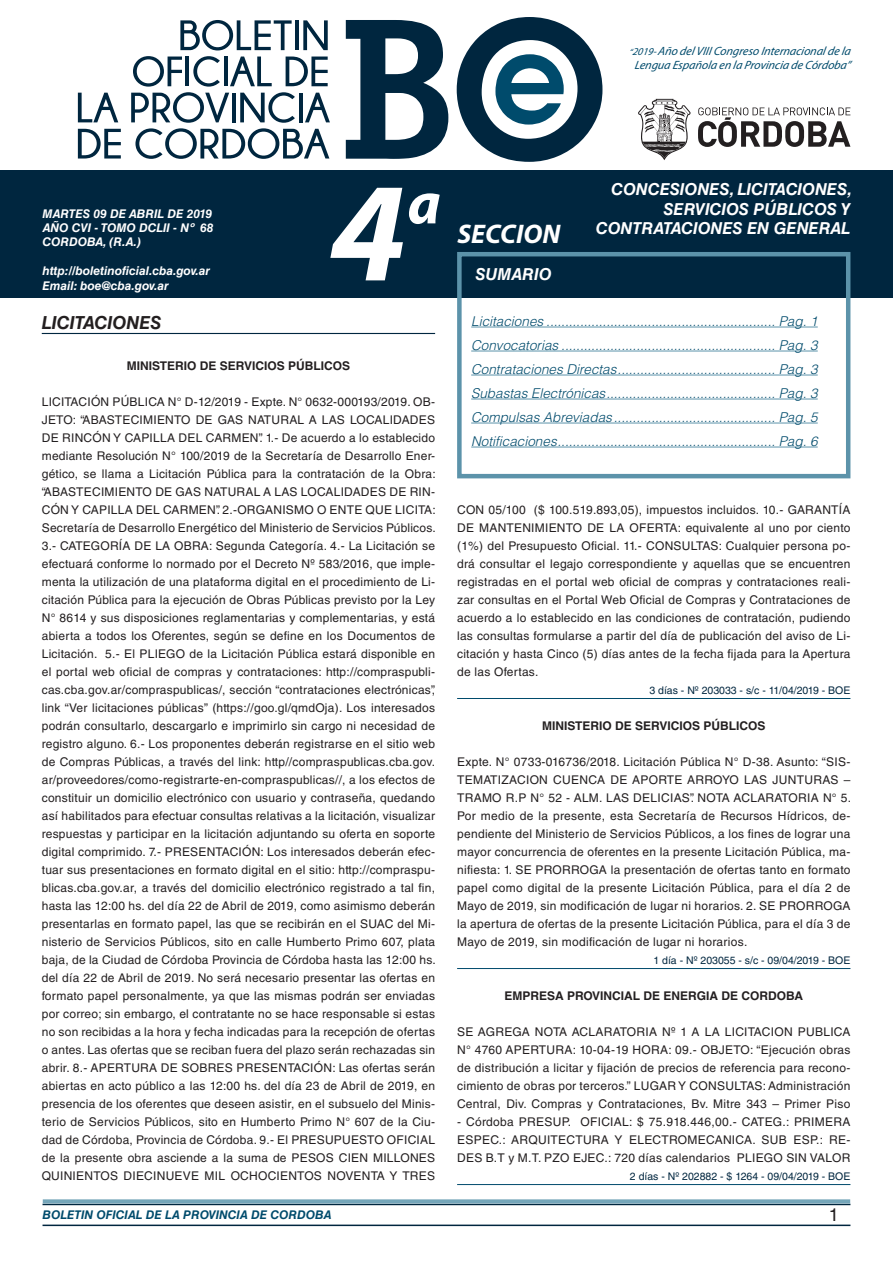
<style>
.page{position:relative;width:893px;height:1263px;background:#fff}
.page>*{position:absolute;margin:0;border:0;box-sizing:border-box;transform-origin:0 0}
.t1{font:italic 700 142.5px "Myriad Pro";color:#fff}
.t2{font:italic 700 60px "Myriad Pro";color:#fff}
.t3{font:italic 700 27px "Myriad Pro";color:#fff}
.t4{font:italic 700 18px "Helvetica LT Std";color:#231f20}
.t5{font:18px "Helvetica LT Std";color:#231f20}
.t6{font:italic 700 16.5px/19.8px "Helvetica LT Std";color:#fff;text-align:right}
.t7{font:italic 300 13.5px/24px "Helvetica LT Std";color:#004b6c;text-align:justify}
.t8{font:12px/18px "Helvetica LT Std";letter-spacing:.025em;color:#231f20;text-align:justify}
.t9{font:italic 700 12px/14.4px "Helvetica LT Std";color:#fff;text-align:justify}
.t10{font:700 12px "Helvetica LT Std";color:#231f20}
.t11{font:italic 12px/14.4px "Myriad Pro";color:#004b6c;text-align:center}
.t12{font:italic 700 12px "Helvetica LT Std";color:#004b6c}
.t13{font:10.5px "Helvetica LT Std";color:#00263f}
.s1{font-size:9px}
.s2{font-size:10.5px}
</style>
<div class="page">
<div style="left:0;top:170px;width:893px;height:128px;background:#00263f"></div>
<svg style="left:638px;top:99px;width:53px;height:61px"></svg>
<svg style="left:698px;top:107px;width:152px;height:40px"></svg>
<svg style="left:346px;top:20px;width:102px;height:139px"></svg>
<svg style="left:457px;top:17px;width:145px;height:145px"></svg>
<svg style="left:180px;top:20px;width:112px;height:30px"></svg>
<hr style="left:295px;top:20px;width:4px;height:30px;background:#00263f">
<svg style="left:303px;top:20px;width:25px;height:30px"></svg>
<svg style="left:78px;top:93px;width:40px;height:29px"></svg>
<svg style="left:78px;top:129px;width:43px;height:30px"></svg>
<svg style="left:131px;top:56px;width:199px;height:103px"></svg>
<hr style="left:43px;top:1224px;width:807px;height:2px;background:#00263f">
<div style="left:42px;top:1198px;width:809px;height:8px;background:#fff;opacity:.75"></div>
<hr style="left:42px;top:333px;width:393px;height:1px;background:#00263f">
<hr style="left:457px;top:698px;width:393px;height:1px;background:#004b6c">
<hr style="left:457px;top:968px;width:393px;height:1px;background:#004b6c">
<hr style="left:457px;top:1184px;width:393px;height:1px;background:#004b6c">
<div style="left:457px;top:252px;width:393px;height:226px;border:4px solid #5c93aa"></div>
<hr style="left:471px;top:327px;width:347px;height:1px;background:#5c93aa">
<hr style="left:471px;top:351px;width:347px;height:1px;background:#5c93aa">
<hr style="left:471px;top:375px;width:347px;height:1px;background:#5c93aa">
<hr style="left:471px;top:399px;width:347px;height:1px;background:#5c93aa">
<hr style="left:471px;top:423px;width:347px;height:1px;background:#5c93aa">
<hr style="left:471px;top:447px;width:347px;height:1px;background:#5c93aa">
<p class="t11" style="left:629px;top:43px;width:225px"><span class="s1">“</span><span class="s2">2019-</span> Año delVIIICongreso Internacionalde la<br>Lengua Esp añola en la Provincia de Córdoba”</p>
<p class="t9" style="left:43px;top:206px;width:172px">MARTES 09 DE ABRIL DE 2019<br>AÑO CVI - TOMO DCLII - Nº 68<br>CORDOBA, (R.A.)</p>
<p class="t9" style="left:43px;top:264px;width:169px">http://boletinoficial.cba.gov.ar<br>Email: boe@cba.gov.ar</p>
<h1 class="t1" style="left:329px;top:140px;width:79px">4</h1>
<h2 class="t2" style="left:407px;top:164px;width:35px">a</h2>
<h3 class="t4" style="left:42px;top:311px;width:122px">LICITACIONES</h3>
<p class="t10" style="left:127px;top:358px;width:225px">MINISTERIO DE SERVICIOS PÚBLICOS</p>
<p class="t8" style="left:42px;top:393px;width:396px">LICITACIÓN PÚBLICA N° D-12/2019 - Expte. N° 0632-000193/2019. OB-JETO: “ABASTECIMIENTO DE GAS NATURAL A LAS LOCALIDADES DE RINCÓN Y CAPILLA DEL CARMEN”. 1.- De acuerdo a lo establecido mediante Resolución N° 100/2019 de la Secretaría de Desarrollo Ener&shy;gético, se llama a Licitación Pública para la contratación de la Obra: “ABASTECIMIENTO DE GAS NATURAL A LAS LOCALIDADES DE RIN-CÓN Y CAPILLA DEL CARMEN”. 2.-ORGANISMO O ENTE QUE LICITA:<br>Secretaría de Desarrollo Energético del Ministerio de Servicios Públicos.<br>3.- CATEGORÍA DE LA OBRA: Segunda Categoría. 4.- La Licitación se efectuará conforme lo normado por el Decreto Nº 583/2016, que imple&shy;menta la utilización de una plataforma digital en el procedimiento de Li&shy;citación Pública para la ejecución de Obras Públicas previsto por la Ley N° 8614 y sus disposiciones reglamentarias y complementarias, y está abierta a todos los Oferentes, según se define en los Documentos de Licitación. 5.- El PLIEGO de la Licitación Pública estará disponible en el portal web oficial de compras y contrataciones: http://compraspubli&shy;cas.cba.gov.ar/compraspublicas/, sección “contrataciones electrónicas”, link “Ver licitaciones públicas” (https://goo.gl/qmdOja). Los interesados podrán consultarlo, descargarlo e imprimirlo sin cargo ni necesidad de registro alguno. 6.- Los proponentes deberán registrarse en el sitio web de Compras Públicas, a través del link: http//compraspublicas.cba.gov. ar/proveedores/como-registrarte-en-compraspublicas//, a los efectos de constituir un domicilio electrónico con usuario y contraseña, quedando así habilitados para efectuar consultas relativas a la licitación, visualizar respuestas y participar en la licitación adjuntando su oferta en soporte digital comprimido. 7.- PRESENTACIÓN: Los interesados deberán efec&shy;tuar sus presentaciones en formato digital en el sitio: http://compraspu&shy;blicas.cba.gov.ar, a través del domicilio electrónico registrado a tal fin, hasta las 12:00 hs. del día 22 de Abril de 2019, como asimismo deberán presentarlas en formato papel, las que se recibirán en el SUAC del Mi&shy;nisterio de Servicios Públicos, sito en calle Humberto Primo 607, plata baja, de la Ciudad de Córdoba Provincia de Córdoba hasta las 12:00 hs. del día 22 de Abril de 2019. No será necesario presentar las ofertas en formato papel personalmente, ya que las mismas podrán ser enviadas por correo; sin embargo, el contratante no se hace responsable si estas no son recibidas a la hora y fecha indicadas para la recepción de ofertas o antes. Las ofertas que se reciban fuera del plazo serán rechazadas sin abrir. 8.- APERTURA DE SOBRES PRESENTACIÓN: Las ofertas serán abiertas en acto público a las 12:00 hs. del día 23 de Abril de 2019, en presencia de los oferentes que deseen asistir, en el subsuelo del Minis&shy;terio de Servicios Públicos, sito en Humberto Primo N° 607 de la Ciu&shy;dad de Córdoba, Provincia de Córdoba. 9.- El PRESUPUESTO OFICIAL de la presente obra asciende a la suma de PESOS CIEN MILLONES QUINIENTOS DIECINUEVE MIL OCHOCIENTOS NOVENTA Y TRES</p>
<h3 class="t3" style="left:457px;top:216px;width:104px">SECCION</h3>
<h3 class="t6" style="left:475px;top:264px;width:78px">SUMARIO</h3>
<h3 class="t6" style="left:596px;top:179px;width:258px">CONCESIONES, LICITACIONES,<br>SERVICIOS PÚBLICOS Y<br>CONTRATACIONES EN GENERAL</h3>
<p class="t7" style="left:471px;top:309px;width:348px">Licitaciones ............................................................. Pag. 1<br>Convocatorias ......................................................... Pag. 3<br>Contrataciones Directas.......................................... Pag. 3<br>Subastas Electrónicas............................................. Pag. 3<br>Compulsas Abreviadas ........................................... Pag. 5<br>Notificaciones.......................................................... Pag. 6</p>
<p class="t8" style="left:457px;top:501px;width:395px">CON 05/100 ($ 100.519.893,05), impuestos incluidos. 10.- GARANTÍA DE MANTENIMIENTO DE LA OFERTA: equivalente al uno por ciento (1%) del Presupuesto Oficial. 11.- CONSULTAS: Cualquier persona po&shy;drá consultar el legajo correspondiente y aquellas que se encuentren registradas en el portal web oficial de compras y contrataciones reali&shy;zar consultas en el Portal Web Oficial de Compras y Contrataciones de acuerdo a lo establecido en las condiciones de contratación, pudiendo las consultas formularse a partir del día de publicación del aviso de Li&shy;citación y hasta Cinco (5) días antes de la fecha fijada para la Apertura de las Ofertas.</p>
<p class="t13" style="left:649px;top:684px;width:203px">3 días - Nº 203033 - s/c - 11/04/2019 - BOE</p>
<p class="t10" style="left:542px;top:718px;width:225px">MINISTERIO DE SERVICIOS PÚBLICOS</p>
<p class="t8" style="left:457px;top:753px;width:396px">Expte. N° 0733-016736/2018. Licitación Pública N° D-38. Asunto: “SIS-TEMATIZACION CUENCA DE APORTE ARROYO LAS JUNTURAS – TRAMO R.P N° 52 - ALM. LAS DELICIAS”. NOTA ACLARATORIA N° 5.<br>Por medio de la presente, esta Secretaría de Recursos Hídricos, de&shy;pendiente del Ministerio de Servicios Públicos, a los fines de lograr una mayor concurrencia de oferentes en la presente Licitación Pública, ma&shy;nifiesta: 1. SE PRORROGA la presentación de ofertas tanto en formato papel como digital de la presente Licitación Pública, para el día 2 de Mayo de 2019, sin modificación de lugar ni horarios. 2. SE PRORROGA la apertura de ofertas de la presente Licitación Pública, para el día 3 de Mayo de 2019, sin modificación de lugar ni horarios.</p>
<p class="t13" style="left:653px;top:954px;width:198px">1 día - Nº 203055 - s/c - 09/04/2019 - BOE</p>
<p class="t10" style="left:504px;top:988px;width:300px">EMPRESA PROVINCIAL DE ENERGIA DE CORDOBA</p>
<p class="t8" style="left:457px;top:1023px;width:395px">SE AGREGA NOTA ACLARATORIA Nº 1 A LA LICITACION PUBLICA N° 4760 APERTURA: 10-04-19 HORA: 09.- OBJETO: “Ejecución obras de distribución a licitar y fijación de precios de referencia para recono&shy;cimiento de obras por terceros.” LUGAR Y CONSULTAS: Administración Central, Div. Compras y Contrataciones, Bv. Mitre 343 – Primer Piso</p>
<p class="t8" style="left:457px;top:1113px;width:395px">- Córdoba PRESUP. OFICIAL: $ 75.918.446,00.- CATEG.: PRIMERA ESPEC.: ARQUITECTURA Y ELECTROMECANICA. SUB ESP.: RE-DES B.T y M.T. PZO EJEC.: 720 días calendarios PLIEGO SIN VALOR</p>
<p class="t13" style="left:630px;top:1170px;width:222px">2 días - Nº 202882 - $ 1264 - 09/04/2019 - BOE</p>
<p class="t12" style="left:43px;top:1208px;width:290px">BOLETIN OFICIAL DE LA PROVINCIA DE CORDOBA</p>
<h3 class="t5" style="left:829px;top:1204px;width:12px">1</h3>
</div>
